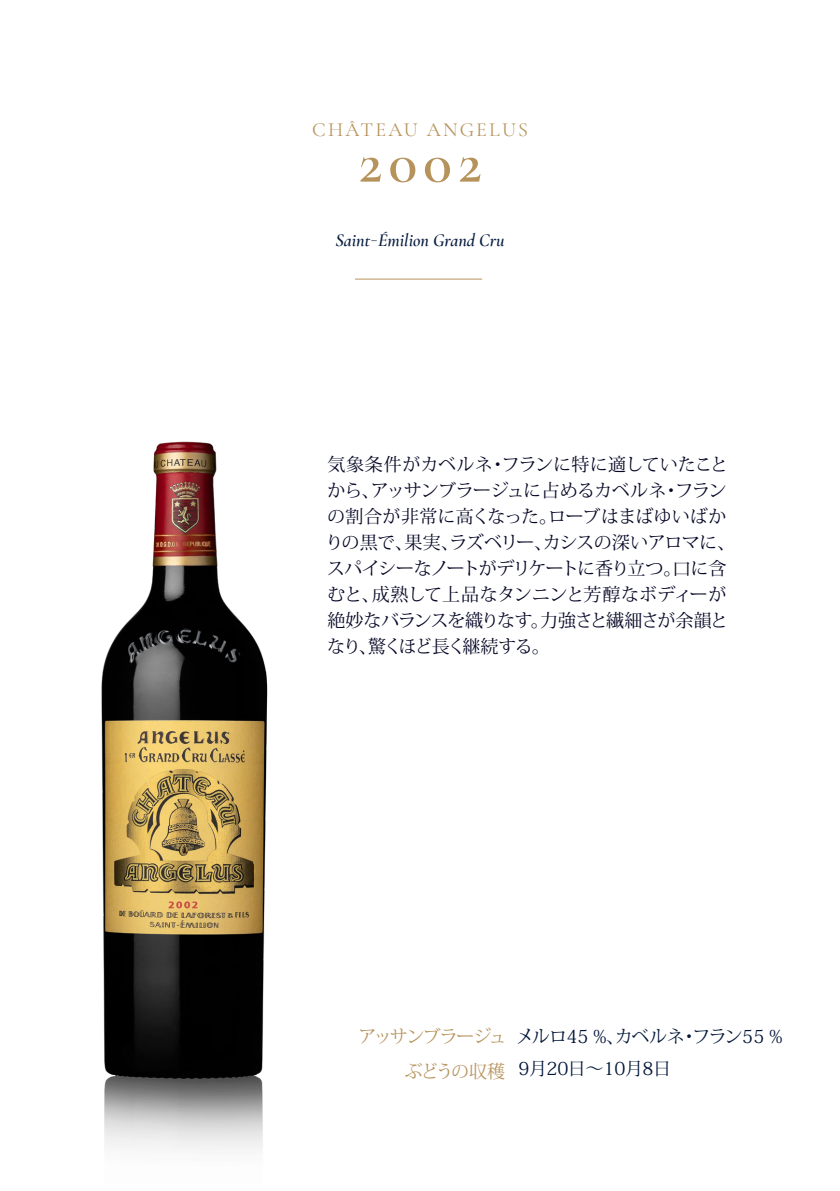
<style>
.page{position:relative;width:840px;height:1191px;background:#fff}
.page>*{position:absolute;margin:0;border:0;box-sizing:border-box;transform-origin:0 0}
.t1{font:600 60px "Cormorant Garamond";color:#b7935c}
.t2{font:20px "Cormorant Garamond";letter-spacing:.11em;color:#b7935c}
.t3{font:18px/26px "Koz Min Pr 6 N";letter-spacing:-.03em;color:#050726}
.t4{font:18px "Koz Min Pr 6 N";letter-spacing:-.03em;color:#011638}
.t5{font:italic 600 18px "Cormorant Garamond";color:#051b3d}
.t6{font:18px "Koz Min Pr 6 N";letter-spacing:-.09em;color:#b7935c}
.s1{font-family:"Halcom";font-weight:300;font-style:normal}
</style>
<div class="page">
<img style="left:101px;top:441px;width:167px;height:709px">
<hr style="left:355px;top:279px;width:127px;height:1px;background:#b7935c">
<p class="t2" style="left:312px;top:117px;width:217px">CHÂTEAU ANGELUS</p>
<p class="t1" style="left:358px;top:125px;width:125px">2002</p>
<p class="t5" style="left:335px;top:229px;width:171px">Saint<span class="s1">-</span>Émilion Grand Cru</p>
<p class="t3" style="left:325px;top:451px;width:411px">気象条件がカベルネ・フランに特に適していたことから、アッサンブラージュに占めるカベルネ・フランの割合が非常に高くなった。ローブはまばゆいばかりの黒で、果実、ラズベリー、カシスの深いアロマに、スパイシーなノートがデリケートに香り立つ。口に含むと、成熟して上品なタンニンと芳醇なボディーが絶妙なバランスを織りなす。力強さと繊細さが余韻となり、驚くほど長く継続する。</p>
<p class="t6" style="left:358px;top:1026px;width:150px">アッサンブラージュ</p>
<p class="t6" style="left:404px;top:1061px;width:102px">ぶどうの収穫</p>
<p class="t4" style="left:515px;top:1026px;width:268px">メルロ45 %、カベルネ・フラン55 %</p>
<p class="t4" style="left:518px;top:1058px;width:154px">9月20日〜10月8日</p>
</div>
